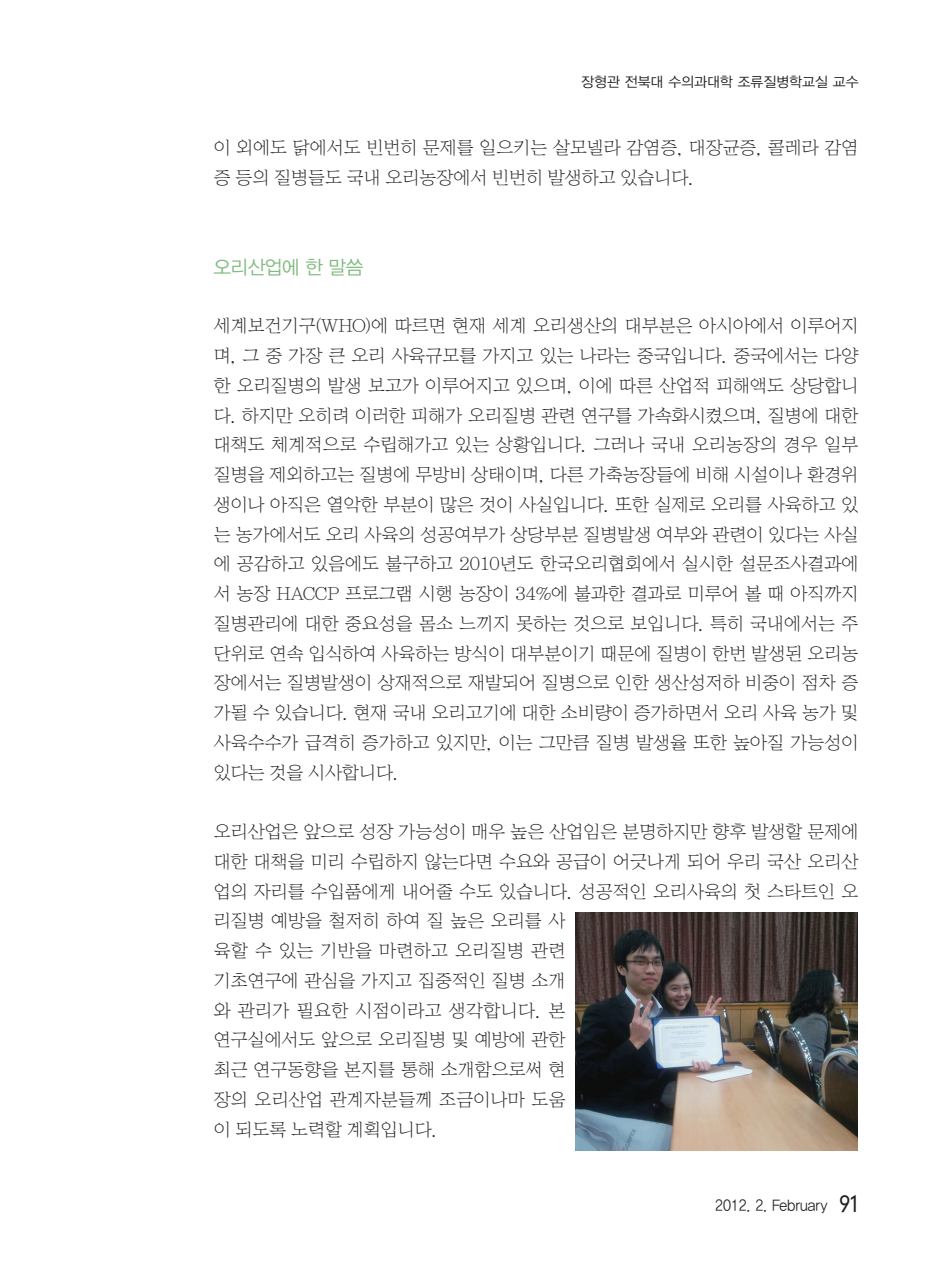
<style>
.page{position:relative;width:933px;height:1275px;background:#fff}
.page>*{position:absolute;margin:0;border:0;box-sizing:border-box;transform-origin:0 0}
.t1{font:19.25px "YDIYGO320";letter-spacing:-.03em;color:#81bb81}
.t2{font:17.5px/29.8px "YDIY Sin";letter-spacing:-.03em;color:#231f20}
.t3{font:15.75px "YDIYGO320";color:#231f20;scale:.9 1}
.t4{font:14px "YDIYGO320";color:#231f20}
.s1{font-family:"DIN Neuzeit Grotesk Std";font-weight:300;font-size:22.75px}
</style>
<div class="page">
<img style="left:575px;top:913px;width:282px;height:238px">
<p class="t4" style="left:581px;top:74px;width:279px">장형관 전북대 수의과대학 조류질병학교실 교수</p>
<p class="t2" style="left:213px;top:133px;width:646px">이 외에도 닭에서도 빈번히 문제를 일으키는 살모넬라 감염증, 대장균증, 콜레라 감염 증 등의 질병들도 국내 오리농장에서 빈번히 발생하고 있습니다.</p>
<p class="t1" style="left:213px;top:257px;width:151px">오리산업에 한 말씀</p>
<p class="t2" style="left:213px;top:312px;width:647px;text-align:justify">세계보건기구(WHO)에 따르면 현재 세계 오리생산의 대부분은 아시아에서 이루어지 며, 그 중 가장 큰 오리 사육규모를 가지고 있는 나라는 중국입니다. 중국에서는 다양 한 오리질병의 발생 보고가 이루어지고 있으며, 이에 따른 산업적 피해액도 상당합니 다. 하지만 오히려 이러한 피해가 오리질병 관련 연구를 가속화시켰으며, 질병에 대한 대책도 체계적으로 수립해가고 있는 상황입니다. 그러나 국내 오리농장의 경우 일부 질병을 제외하고는 질병에 무방비 상태이며, 다른 가축농장들에 비해 시설이나 환경위 생이나 아직은 열악한 부분이 많은 것이 사실입니다. 또한 실제로 오리를 사육하고 있 는 농가에서도 오리 사육의 성공여부가 상당부분 질병발생 여부와 관련이 있다는 사실 에 공감하고 있음에도 불구하고 2010년도 한국오리협회에서 실시한 설문조사결과에 서 농장 HACCP 프로그램 시행 농장이 34%에 불과한 결과로 미루어 볼 때 아직까지 질병관리에 대한 중요성을 몸소 느끼지 못하는 것으로 보입니다. 특히 국내에서는 주 단위로 연속 입식하여 사육하는 방식이 대부분이기 때문에 질병이 한번 발생된 오리농 장에서는 질병발생이 상재적으로 재발되어 질병으로 인한 생산성저하 비중이 점차 증 가될 수 있습니다. 현재 국내 오리고기에 대한 소비량이 증가하면서 오리 사육 농가 및 사육수수가 급격히 증가하고 있지만, 이는 그만큼 질병 발생율 또한 높아질 가능성이 있다는 것을 시사합니다.</p>
<p class="t2" style="left:213px;top:817px;width:646px">오리산업은 앞으로 성장 가능성이 매우 높은 산업임은 분명하지만 향후 발생할 문제에 대한 대책을 미리 수립하지 않는다면 수요와 공급이 어긋나게 되어 우리 국산 오리산 업의 자리를 수입품에게 내어줄 수도 있습니다. 성공적인 오리사육의 첫 스타트인 오 리질병 예방을 철저히 하여 질 높은 오리를 사<br>육할 수 있는 기반을 마련하고 오리질병 관련<br>기초연구에 관심을 가지고 집중적인 질병 소개<br>와 관리가 필요한 시점이라고 생각합니다. 본<br>연구실에서도 앞으로 오리질병 및 예방에 관한<br>최근 연구동향을 본지를 통해 소개함으로써 현<br>장의 오리산업 관계자분들께 조금이나마 도움<br>이 되도록 노력할 계획입니다.</p>
<p class="t3" style="left:715px;top:1196px;width:161px">2012. 2. February <span class="s1">91</span></p>
</div>
